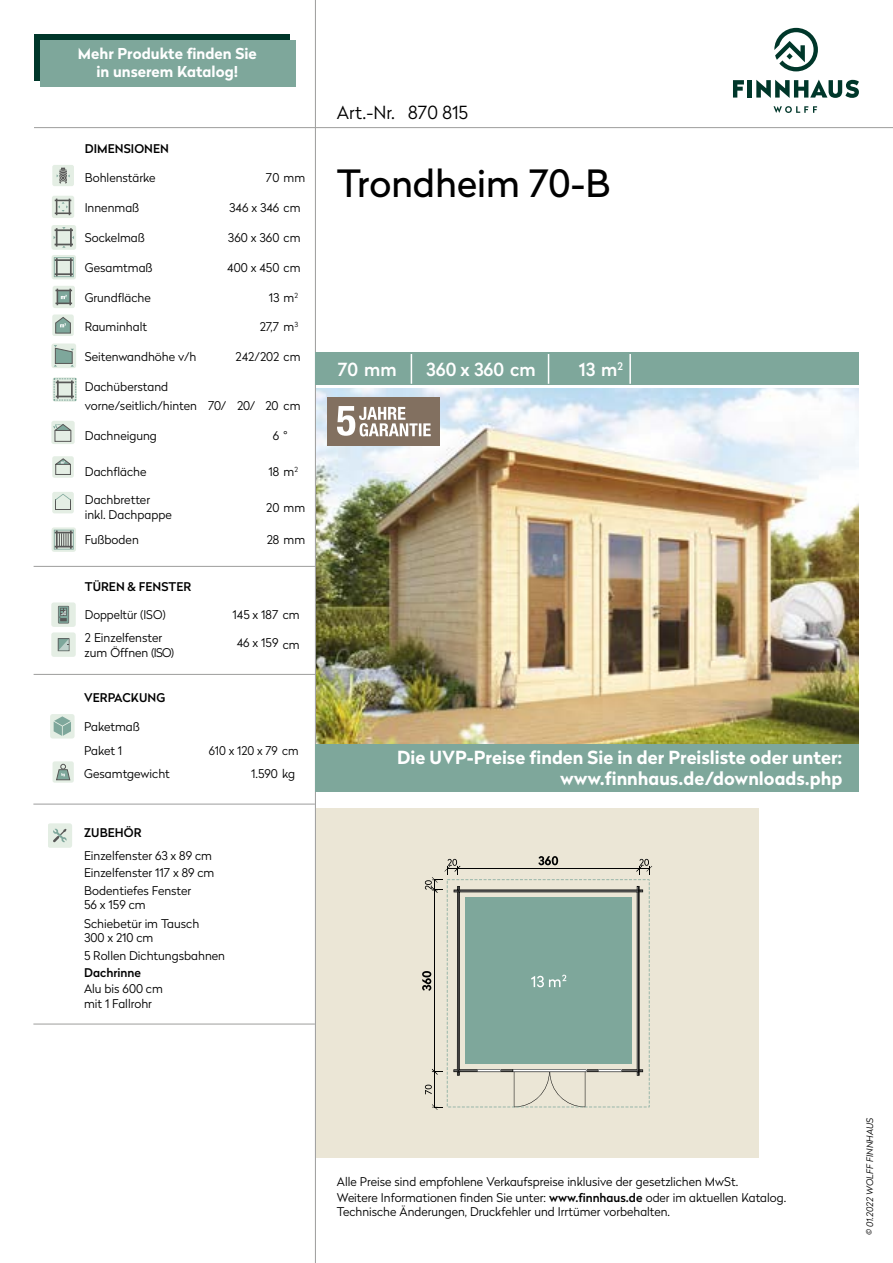
<style>
.page{position:relative;width:893px;height:1263px;background:#fff}
.page>*{position:absolute;margin:0;border:0;box-sizing:border-box;transform-origin:0 0}
.t1{font:37.5px "Radikal";color:#000}
.t2{font:700 18px/21.6px "Radikal";color:#fff;text-align:right}
.t3{font:500 18px "Radikal";color:#fff}
.t4{font:300 18px "Radikal";color:#000}
.t5{font:700 15px/18px "Radikal";color:#fff;text-align:center}
.t6{font:300 12px/14.4px "Radikal";color:#000}
.t7{font:500 12px "Radikal";letter-spacing:.005em;color:#000}
.t8{font:italic 300 9px "Radikal";color:#000}
.s1{font-weight:500}
</style>
<div class="page">
<div style="left:34px;top:34px;width:255px;height:46px;background:#00372a"></div>
<hr style="left:316px;top:127px;width:577px;height:1px;background:#9d9d9c">
<hr style="left:315px;top:0;width:1px;height:1263px;background:#9d9d9c">
<div style="left:40px;top:41px;width:255px;height:46px;background:#7ea79b"></div>
<div style="left:316px;top:808px;width:442px;height:350px;background:#ebe6d6"></div>
<div style="left:315px;top:352px;width:544px;height:32px;background:#7ea79b"></div>
<img style="left:316px;top:388px;width:543px;height:356px">
<div style="left:328px;top:397px;width:112px;height:48px;background:#827060"></div>
<svg style="left:337px;top:406px;width:94px;height:30px"></svg>
<hr style="left:411px;top:354px;width:1px;height:30px;background:#fff">
<hr style="left:548px;top:354px;width:1px;height:30px;background:#fff">
<hr style="left:629px;top:354px;width:2px;height:30px;background:#fff">
<svg style="left:422px;top:856px;width:230px;height:254px"></svg>
<div style="left:52px;top:602px;width:24px;height:25px;background:#e4eee4;border-radius:3px"></div>
<svg style="left:58px;top:606px;width:11px;height:17px"></svg>
<div style="left:52px;top:632px;width:24px;height:25px;background:#e4eee4;border-radius:3px"></div>
<svg style="left:58px;top:638px;width:12px;height:13px"></svg>
<div style="left:52px;top:165px;width:22px;height:21px;background:#e4eee4;border-radius:2px"></div>
<svg style="left:57px;top:168px;width:13px;height:15px"></svg>
<div style="left:52px;top:196px;width:22px;height:22px;background:#e4eee4;border-radius:2px"></div>
<svg style="left:55px;top:199px;width:16px;height:16px"></svg>
<div style="left:51px;top:225px;width:25px;height:25px;background:#e4eee4;border-radius:3px"></div>
<svg style="left:54px;top:227px;width:20px;height:21px"></svg>
<div style="left:52px;top:255px;width:24px;height:24px;background:linear-gradient(to right,#d0e0d5,#d8e6db);border-radius:3px"></div>
<svg style="left:54px;top:257px;width:20px;height:20px"></svg>
<div style="left:53px;top:286px;width:22px;height:22px;background:#e4eee4;border-radius:2px"></div>
<svg style="left:55px;top:289px;width:17px;height:16px"></svg>
<div style="left:52px;top:314px;width:22px;height:22px;background:#e4eee4;border-radius:2px"></div>
<svg style="left:55px;top:317px;width:16px;height:17px"></svg>
<div style="left:51px;top:343px;width:25px;height:25px;background:#e4eee4;border-radius:3px"></div>
<svg style="left:54px;top:345px;width:20px;height:22px"></svg>
<svg style="left:53px;top:377px;width:24px;height:24px"></svg>
<svg style="left:54px;top:378px;width:23px;height:23px"></svg>
<div style="left:51px;top:421px;width:24px;height:23px;background:#e4eee4;border-radius:2px"></div>
<svg style="left:53px;top:424px;width:19px;height:18px"></svg>
<div style="left:52px;top:456px;width:22px;height:22px;background:#e4eee4;border-radius:2px"></div>
<svg style="left:55px;top:458px;width:16px;height:17px"></svg>
<div style="left:52px;top:492px;width:22px;height:21px;background:#e4eee4;border-radius:2px"></div>
<svg style="left:55px;top:494px;width:16px;height:16px"></svg>
<svg style="left:52px;top:527px;width:24px;height:25px"></svg>
<svg style="left:54px;top:530px;width:20px;height:20px"></svg>
<div style="left:48px;top:823px;width:24px;height:24px;background:#e4eee4;border-radius:3px"></div>
<svg style="left:53px;top:829px;width:14px;height:13px"></svg>
<div style="left:50px;top:714px;width:25px;height:24px;background:#e4eee4;border-radius:3px"></div>
<svg style="left:54px;top:716px;width:17px;height:20px"></svg>
<div style="left:53px;top:761px;width:21px;height:22px;background:#e4eee4;border-radius:2px"></div>
<svg style="left:56px;top:764px;width:15px;height:16px"></svg>
<hr style="left:34px;top:566px;width:282px;height:1px;background:#9d9d9c">
<hr style="left:34px;top:674px;width:282px;height:1px;background:#9d9d9c">
<hr style="left:33px;top:1024px;width:282px;height:1px;background:#9d9d9c">
<hr style="left:34px;top:127px;width:281px;height:1px;background:#9d9d9c">
<hr style="left:33px;top:804px;width:282px;height:1px;background:#9d9d9c">
<div style="left:316px;top:744px;width:543px;height:48px;background:#7ea79b"></div>
<svg style="left:774px;top:28px;width:44px;height:43px"></svg>
<svg style="left:773px;top:106px;width:44px;height:7px"></svg>
<svg style="left:733px;top:80px;width:11px;height:18px"></svg>
<hr style="left:748px;top:80px;width:4px;height:18px;background:#00372a">
<svg style="left:756px;top:80px;width:103px;height:18px"></svg>
<p class="t5" style="left:78px;top:44px;width:181px">Mehr Produkte finden Sie in unserem Katalog!</p>
<p class="t7" style="left:85px;top:140px;width:86px">DIMENSIONEN</p>
<p class="t6" style="left:85px;top:170px;width:72px">Bohlenstärke</p>
<p class="t6" style="left:266px;top:170px;width:41px">70 mm</p>
<p class="t6" style="left:85px;top:200px;width:56px">Innenmaß</p>
<p class="t6" style="left:229px;top:200px;width:73px">346 x 346 cm</p>
<p class="t6" style="left:85px;top:230px;width:62px">Sockelmaß</p>
<p class="t6" style="left:228px;top:230px;width:74px">360 x 360 cm</p>
<p class="t6" style="left:85px;top:260px;width:69px">Gesamtmaß</p>
<p class="t6" style="left:227px;top:260px;width:75px">400 x 450 cm</p>
<p class="t6" style="left:85px;top:289px;width:68px">Grundfläche</p>
<p class="t6" style="left:269px;top:289px;width:31px">13 m<sup>2</sup></p>
<p class="t6" style="left:85px;top:319px;width:64px">Rauminhalt</p>
<p class="t6" style="left:260px;top:319px;width:40px">27,7 m<sup>3</sup></p>
<p class="t6" style="left:85px;top:349px;width:113px">Seitenwandhöhe v/h</p>
<p class="t6" style="left:236px;top:349px;width:66px">242/202 cm</p>
<p class="t6" style="left:85px;top:376px;width:217px;line-height:19.5px">Dachüberstand<br>vorne/seitlich/hinten 70/ 20/ 20 cm</p>
<p class="t6" style="left:85px;top:428px;width:74px">Dachneigung</p>
<p class="t6" style="left:273px;top:428px;width:16px">6 °</p>
<p class="t6" style="left:85px;top:464px;width:63px">Dachfläche</p>
<p class="t6" style="left:269px;top:464px;width:31px">18 m<sup>2</sup></p>
<p class="t6" style="left:85px;top:492px;width:89px">Dachbretter inkl. Dachpappe</p>
<p class="t6" style="left:266px;top:499px;width:41px">20 mm</p>
<p class="t6" style="left:85px;top:532px;width:56px">Fußboden</p>
<p class="t6" style="left:267px;top:532px;width:40px">28 mm</p>
<p class="t7" style="left:85px;top:578px;width:108px">TÜREN &amp; FENSTER</p>
<p class="t6" style="left:85px;top:607px;width:83px">Doppeltür (ISO)</p>
<p class="t6" style="left:232px;top:607px;width:69px">145 x 187 cm</p>
<p class="t6" style="left:85px;top:630px;width:91px">2 Einzelfenster zum Öffnen (ISO)</p>
<p class="t6" style="left:237px;top:635px;width:64px">46 x 159 cm</p>
<p class="t7" style="left:84px;top:689px;width:83px">VERPACKUNG</p>
<p class="t6" style="left:84px;top:715px;width:57px;line-height:23.4px">Paketmaß<br>Paket 1</p>
<p class="t6" style="left:209px;top:743px;width:91px">610 x 120 x 79 cm</p>
<p class="t6" style="left:84px;top:766px;width:87px">Gesamtgewicht</p>
<p class="t6" style="left:251px;top:766px;width:46px">1.590 kg</p>
<p class="t7" style="left:84px;top:824px;width:59px">ZUBEHÖR</p>
<p class="t6" style="left:84px;top:847px;width:132px;line-height:17.2px">Einzelfenster 63 x 89 cm<br>Einzelfenster 117 x 89 cm<br>Bodentiefes Fenster</p>
<p class="t6" style="left:84px;top:895px;width:117px;line-height:18.1px">56 x 159 cm<br>Schiebetür im Tausch</p>
<p class="t6" style="left:84px;top:928px;width:143px;line-height:17.5px">300 x 210 cm<br>5 Rollen Dichtungsbahnen</p>
<p class="t7" style="left:84px;top:964px;width:59px">Dachrinne</p>
<p class="t6" style="left:84px;top:981px;width:80px">Alu bis 600 cm mit 1 Fallrohr</p>
<h2 class="t4" style="left:337px;top:100px;width:133px">Art.-Nr. 870 815</h2>
<h1 class="t1" style="left:337px;top:157px;width:275px">Trondheim 70-B</h1>
<h2 class="t3" style="left:338px;top:356px;width:60px">70 mm</h2>
<h2 class="t3" style="left:426px;top:356px;width:111px">360 x 360 cm</h2>
<h2 class="t3" style="left:579px;top:356px;width:46px">13 m<sup>2</sup></h2>
<h2 class="t2" style="left:397px;top:745px;width:447px">Die UVP-Preise finden Sie in der Preisliste oder unter: www.finnhaus.de/downloads.php</h2>
<p class="t6" style="left:337px;top:1174px;width:403px">Alle Preise sind empfohlene Verkaufspreise inklusive der gesetzlichen MwSt.</p>
<p class="t6" style="left:337px;top:1190px;width:451px">Weitere Informationen finden Sie unter: <span class="s1">www.finnhaus.de</span> oder im aktuellen Katalog.<br>Technische Änderungen, Druckfehler und Irrtümer vorbehalten.</p>
<p class="t8" style="left:864px;top:1235px;width:119px;rotate:-90deg">© 01.2022 WOLFF FINNHAUS</p>
</div>
